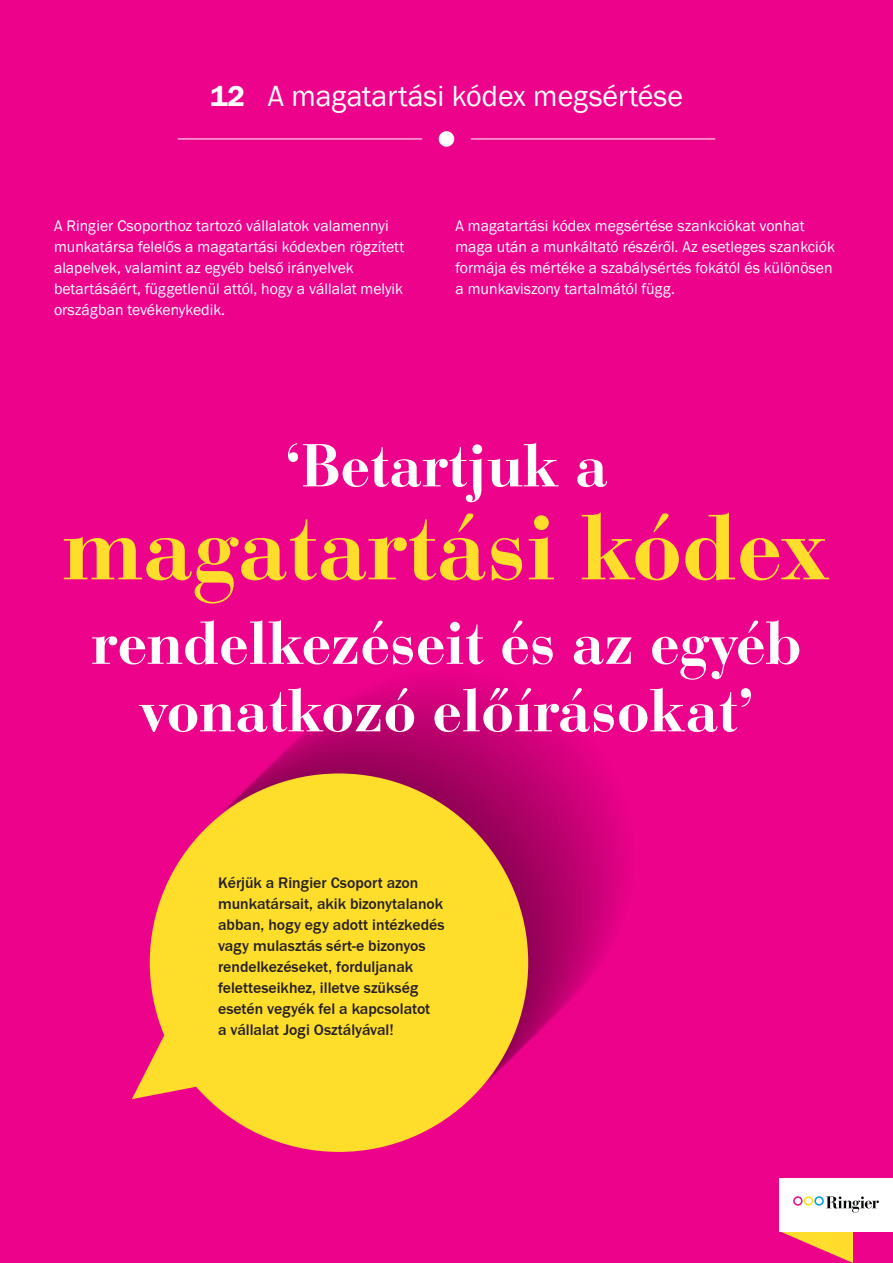
<style>
.page{position:relative;width:893px;height:1263px;background:#ed028c}
.page>*{position:absolute;margin:0;border:0;box-sizing:border-box;transform-origin:0 0}
.t1{font:700 91.5px "Bauer Bodoni Std";letter-spacing:-.01em;color:#ffdd2b}
.t2{font:700 60px/67.5px "Bauer Bodoni Std";letter-spacing:-.01em;color:#fff;text-align:center}
.t3{font:30px "Ringier";color:#fff}
.t4{font:15.75px/21px "Ringier";color:#fff}
.t5{font:700 15.75px/21px "Ringier";color:#231f20}
.s1{font-weight:900}
</style>
<div class="page">
<div style="left:439px;top:131px;width:15px;height:16px;background:#fff;border-radius:50%"></div>
<hr style="left:178px;top:139px;width:244px;height:1px;background:#fff">
<hr style="left:471px;top:139px;width:244px;height:1px;background:#fff">
<img style="left:262px;top:680px;width:363px;height:362px">
<svg style="left:132px;top:773px;width:396px;height:379px;fill:#ffdd2b"></svg>
<svg style="left:779px;top:1231px;width:74px;height:32px"></svg>
<div style="left:779px;top:1178px;width:114px;height:53px;background:#fff"></div>
<svg style="left:793px;top:1196px;width:86px;height:17px"></svg>
<svg style="left:490px;top:688px;width:18px;height:12px"></svg>
<h3 class="t3" style="left:210px;top:78px;width:474px"><span class="s1">12</span> A magatartási kódex megsértése</h3>
<p class="t4" style="left:54px;top:215px;width:352px">A Ringier Csoporthoz tartozó vállalatok valamennyi munkatársa felelős a magatartási kódexben rögzített alapelvek, valamint az egyéb belső irányelvek betartásáért, függetlenül attól, hogy a vállalat melyik országban tevékenykedik.</p>
<p class="t4" style="left:455px;top:215px;width:381px">A magatartási kódex megsértése szankciókat vonhat maga után a munkáltató részéről. Az esetleges szankciók formája és mértéke a szabálysértés fokától és különösen a munkaviszony tartalmától függ.</p>
<h2 class="t2" style="left:285px;top:432px;width:325px">‘Betartjuk a</h2>
<h1 class="t1" style="left:62px;top:493px;width:770px">magatartási kódex</h1>
<h2 class="t2" style="left:91px;top:609px;width:712px">rendelkezéseit és az egyéb vonatkozó eloírásokat’</h2>
<p class="t5" style="left:218px;top:872px;width:228px">Kérjük a Ringier Csoport azon munkatársait, akik bizonytalanok abban, hogy egy adott intézkedés vagy mulasztás sért-e bizonyos rendelkezéseket, forduljanak feletteseikhez, illetve szükség esetén vegyék fel a kapcsolatot<br>a vállalat Jogi Osztályával!</p>
</div>
